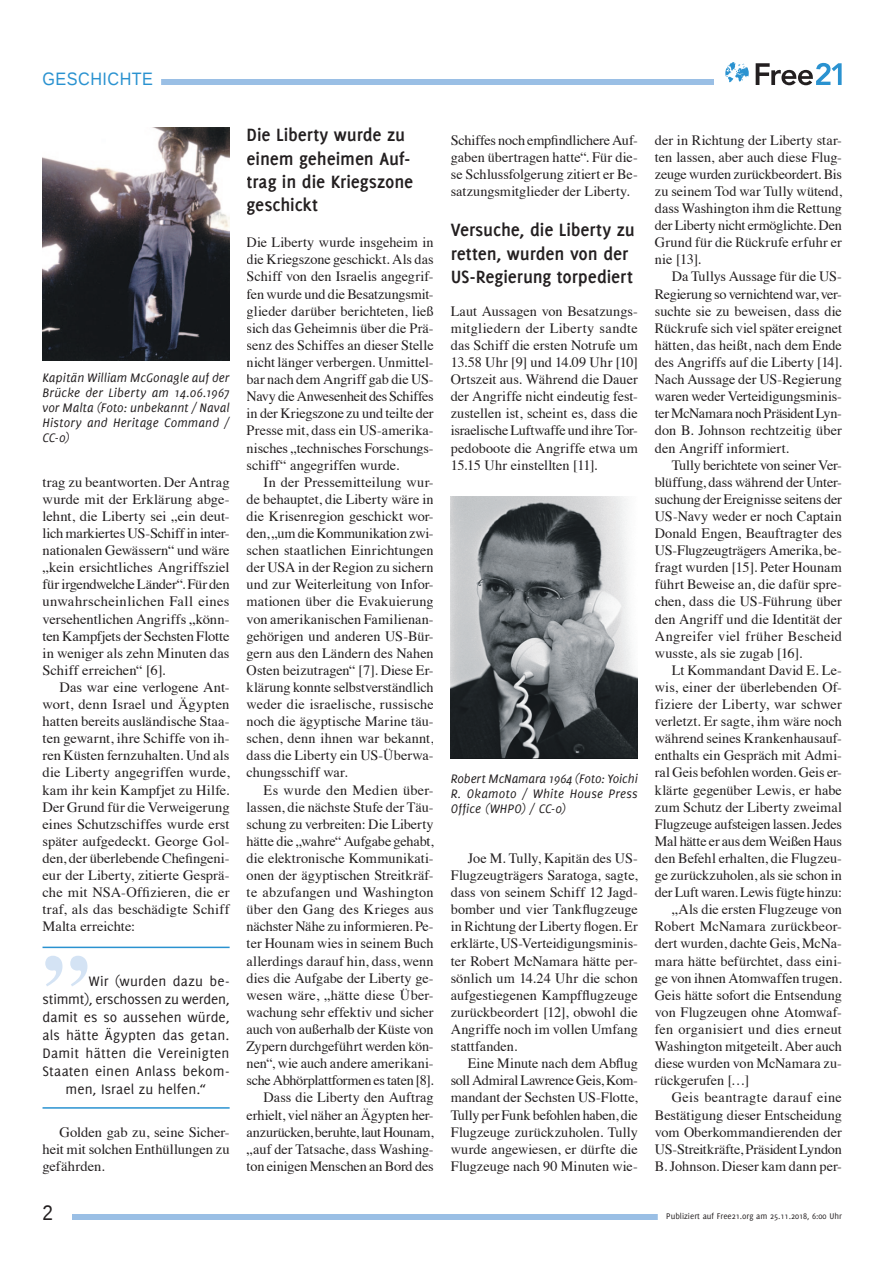
<style>
.page{position:relative;width:893px;height:1263px;background:#fff}
.page>*{position:absolute;margin:0;border:0;box-sizing:border-box;transform-origin:0 0}
.t1{font:700 91.5px "Times";color:#d4e3f4}
.t2{font:21px "Liberation Sans";color:#231f20;scale:.9 1}
.t3{font:700 19.5px/23.4px "Delicious";letter-spacing:-.005em;color:#231f20}
.t4{font:18px "Liberation Sans";letter-spacing:.03em;color:#2a92d0;scale:.9 1}
.t5{font:15px "Delicious";letter-spacing:.01em;color:#231f20}
.t6{font:15px "Delicious";letter-spacing:-.015em;color:#231f20}
.t7{font:14.25px/17.1px "Times";color:#231f20;text-align:justify}
.t8{font:14.25px "Times";letter-spacing:.02em;color:#231f20}
.t9{font:14.25px "Times";letter-spacing:-.02em;color:#231f20}
.t10{font:14.25px "Times";letter-spacing:.03em;color:#231f20}
.t11{font:italic 13.5px/15px "Delicious";letter-spacing:.01em;color:#231f20;text-align:justify}
.t12{font:9px "Delicious";color:#231f20}
</style>
<div class="page">
<div style="left:72px;top:1214px;width:766px;height:6px;background:#9abfe5"></div>
<div style="left:43px;top:79px;width:671px;height:6px;background:#9abfe5"></div>
<div style="left:658px;top:1211px;width:192px;height:12px;background:#fff"></div>
<div style="left:34px;top:74px;width:127px;height:15px;background:#fff"></div>
<svg style="left:756px;top:63px;width:86px;height:22px"></svg>
<svg style="left:725px;top:62px;width:24px;height:20px"></svg>
<hr style="left:43px;top:947px;width:187px;height:1px;background:#2a92d0">
<hr style="left:43px;top:1107px;width:187px;height:2px;background:#2a92d0">
<img style="left:43px;top:127px;width:187px;height:233px">
<img style="left:451px;top:496px;width:187px;height:262px">
<p class="t4" style="left:43px;top:69px;width:124px">GESCHICHTE</p>
<p class="t11" style="left:43px;top:370px;width:189px">Kapitän William McGonagle auf der Brücke der Liberty am 14.06.1967 vor Malta (Foto: unbekannt / Naval History and Heritage Command / CC-0)</p>
<p class="t7" style="left:43px;top:472px;width:189px">trag zu beantworten. Der Antrag wurde mit der Erklärung abge&shy;lehnt, die Liberty sei „ein deut&shy;lich markiertes US-Schiff in inter&shy;nationalen Gewässern“ und wäre „kein ersichtliches Angriffsziel für irgendwelche Länder“. Für den unwahrscheinlichen Fall eines versehentlichen Angriffs „könn&shy;ten Kampfjets der Sechsten Flotte in weniger als zehn Minuten das Schiff erreichen“ [6].</p>
<p class="t7" style="left:43px;top:677px;width:189px;text-indent:17px">Das war eine verlogene Ant&shy;wort, denn Israel und Ägypten hatten bereits ausländische Staa&shy;ten gewarnt, ihre Schiffe von ih&shy;ren Küsten fernzuhalten. Und als die Liberty angegriffen wurde, kam ihr kein Kampfjet zu Hilfe.<br>Der Grund für die Verweigerung eines Schutzschiffes wurde erst später aufgedeckt. George Gol&shy;den, der überlebende Chefingeni&shy;eur der Liberty, zitierte Gesprä&shy;che mit NSA-Offizieren, die er traf, als das beschädigte Schiff Malta erreichte:</p>
<h1 class="t1" style="left:43px;top:851px;width:48px">„</h1>
<p class="t5" style="left:89px;top:973px;width:142px">Wir (wurden dazu be-</p>
<p class="t6" style="left:43px;top:991px;width:189px">stimmt), erschossen zu werden,</p>
<p class="t5" style="left:43px;top:1009px;width:189px">damit es so aussehen würde,</p>
<p class="t5" style="left:43px;top:1027px;width:189px">als hätte Ägypten das getan.</p>
<p class="t5" style="left:43px;top:1045px;width:189px">Damit hätten die Vereinigten</p>
<p class="t5" style="left:43px;top:1063px;width:189px">Staaten einen Anlass bekom-</p>
<p class="t5" style="left:66px;top:1081px;width:142px">men, Israel zu helfen.“</p>
<p class="t7" style="left:43px;top:1122px;width:189px;text-indent:17px">Golden gab zu, seine Sicher&shy;heit mit solchen Enthüllungen zu gefährden.</p>
<h3 class="t3" style="left:247px;top:123px;width:168px">Die Liberty wurde zu einem geheimen Auf&shy;trag in die Kriegszone geschickt</h3>
<p class="t7" style="left:247px;top:233px;width:189px">Die Liberty wurde insgeheim in die Kriegszone geschickt. Als das Schiff von den Israelis angegrif&shy;fen wurde und die Besatzungsmit&shy;glieder darüber berichteten, ließ sich das Geheimnis über die Prä&shy;senz des Schiffes an dieser Stelle nicht länger verbergen. Unmittel&shy;bar nach dem Angriff gab die US-Navy die Anwesenheit des Schiffes in der Kriegszone zu und teilte der Presse mit, dass ein US-amerika&shy;nisches „technisches Forschungs&shy;schiff“ angegriffen wurde.</p>
<p class="t7" style="left:247px;top:472px;width:189px;text-indent:17px">In der Pressemitteilung wur&shy;de behauptet, die Liberty wäre in die Krisenregion geschickt wor&shy;den, „um die Kommunikation zwi&shy;schen staatlichen Einrichtungen der USA in der Region zu sichern und zur Weiterleitung von Infor&shy;mationen über die Evakuierung von amerikanischen Familienan&shy;gehörigen und anderen US-Bür&shy;gern aus den Ländern des Nahen Osten beizutragen“ [7]. Diese Er&shy;klärung konnte selbstverständlich weder die israelische, russische noch die ägyptische Marine täu&shy;schen, denn ihnen war bekannt, dass die Liberty ein US-Überwa&shy;chungsschiff war.</p>
<p class="t7" style="left:247px;top:780px;width:189px;text-align:right">Es wurde den Medien über&shy;lassen, die nächste Stufe der Täu&shy;schung zu verbreiten: Die Liberty hätte die „wahre“ Aufgabe gehabt, die elektronische Kommunikati&shy;onen der ägyptischen Streitkräf&shy;te abzufangen und Washington über den Gang des Krieges aus nächster Nähe zu informieren. Pe&shy;ter Hounam wies in seinem Buch allerdings darauf hin, dass, wenn dies die Aufgabe der Liberty ge&shy;wesen wäre, „hätte diese Über&shy;wachung sehr effektiv und sicher auch von außerhalb der Küste von<br>Zypern durchgeführt werden kön&shy;nen“, wie auch andere amerikani&shy;sche Abhörplattformen es taten [8].<br>Dass die Liberty den Auftrag erhielt, viel näher an Ägypten her&shy;anzurücken, beruhte, laut Hounam, „auf der Tatsache, dass Washing&shy;ton einigen Menschen an Bord des</p>
<p class="t7" style="left:451px;top:130px;width:189px">Schiffes noch empfindlichere Auf&shy;gaben übertragen hatte“. Für die&shy;se Schlussfolgerung zitiert er Be&shy;satzungsmitglieder der Liberty.</p>
<h3 class="t3" style="left:451px;top:218px;width:185px">Versuche, die Liberty zu retten, wurden von der<br>US-Regierung torpediert</h3>
<p class="t7" style="left:451px;top:301px;width:189px">Laut Aussagen von Besatzungs&shy;mitgliedern der Liberty sandte das Schiff die ersten Notrufe um 13.58 Uhr [9] und 14.09 Uhr [10] Ortszeit aus. Während die Dauer der Angriffe nicht eindeutig fest&shy;zustellen ist, scheint es, dass die israelische Luftwaffe und ihre Tor&shy;pedoboote die Angriffe etwa um 15.15 Uhr einstellten [11].</p>
<p class="t11" style="left:451px;top:771px;width:189px">Robert McNamara 1964 (Foto: Yoichi R. Okamoto / White House Press Office (WHPO) / CC-0)</p>
<p class="t7" style="left:451px;top:848px;width:189px;text-indent:17px">Joe M. Tully, Kapitän des US-Flugzeugträgers Saratoga, sagte, dass von seinem Schiff 12 Jagd&shy;bomber und vier Tankflugzeuge in Richtung der Liberty flogen. Er erklärte, US-Verteidigungsminis&shy;ter Robert McNamara hätte per&shy;sönlich um 14.24 Uhr die schon aufgestiegenen Kampfflugzeuge zurückbeordert [12], obwohl die Angriffe noch im vollen Umfang stattfanden.</p>
<p class="t7" style="left:451px;top:1054px;width:189px;text-indent:17px">Eine Minute nach dem Abflug soll Admiral Lawrence Geis, Kom&shy;mandant der Sechsten US-Flotte, Tully per Funk befohlen haben, die Flugzeuge zurückzuholen. Tully wurde angewiesen, er dürfte die Flugzeuge nach 90 Minuten wie-</p>
<p class="t7" style="left:655px;top:130px;width:189px">der in Richtung der Liberty star&shy;ten lassen, aber auch diese Flug&shy;zeuge wurden zurückbeordert. Bis zu seinem Tod war Tully wütend, dass Washington ihm die Rettung der Liberty nicht ermöglichte. Den Grund für die Rückrufe erfuhr er nie [13].</p>
<p class="t7" style="left:655px;top:267px;width:189px;text-indent:17px">Da Tullys Aussage für die US-Regierung so vernichtend war, ver&shy;suchte sie zu beweisen, dass die Rückrufe sich viel später ereignet hätten, das heißt, nach dem Ende des Angriffs auf die Liberty [14].<br>Nach Aussage der US-Regierung waren weder Verteidigungsminis&shy;ter McNamara noch Präsident Lyn&shy;don B. Johnson rechtzeitig über den Angriff informiert.</p>
<p class="t7" style="left:655px;top:455px;width:189px;text-indent:17px">Tully berichtete von seiner Ver&shy;blüffung, dass während der Unter&shy;suchung der Ereignisse seitens der US-Navy weder er noch Captain Donald Engen, Beauftragter des US-Flugzeugträgers Amerika, be&shy;fragt wurden [15]. Peter Hounam führt Beweise an, die dafür spre&shy;chen, dass die US-Führung über den Angriff und die Identität der Angreifer viel früher Bescheid wusste, als sie zugab [16].</p>
<p class="t7" style="left:672px;top:660px;width:172px">Lt Kommandant David E. Le-</p>
<p class="t7" style="left:655px;top:677px;width:189px">wis, einer der überlebenden Of-</p>
<p class="t8" style="left:655px;top:691px;width:189px">fiziere der Liberty, war schwer</p>
<p class="t7" style="left:655px;top:712px;width:189px">verletzt. Er sagte, ihm wäre noch</p>
<p class="t7" style="left:655px;top:729px;width:189px">während seines Krankenhausauf-</p>
<p class="t7" style="left:655px;top:746px;width:189px">enthalts ein Gespräch mit Admi-</p>
<p class="t7" style="left:655px;top:763px;width:189px">ral Geis befohlen worden. Geis er-</p>
<p class="t7" style="left:655px;top:780px;width:189px">klärte gegenüber Lewis, er habe</p>
<p class="t7" style="left:655px;top:797px;width:189px">zum Schutz der Liberty zweimal</p>
<p class="t9" style="left:655px;top:811px;width:189px">Flugzeuge aufsteigen lassen. Jedes</p>
<p class="t9" style="left:655px;top:828px;width:189px">Mal hätte er aus dem Weißen Haus</p>
<p class="t7" style="left:655px;top:848px;width:189px">den Befehl erhalten, die Flugzeu-</p>
<p class="t7" style="left:655px;top:865px;width:189px">ge zurückzuholen, als sie schon in</p>
<p class="t7" style="left:655px;top:883px;width:189px">der Luft waren. Lewis fügte hinzu:</p>
<p class="t7" style="left:672px;top:900px;width:172px">„Als die ersten Flugzeuge von</p>
<p class="t8" style="left:655px;top:913px;width:189px">Robert McNamara zurückbeor-</p>
<p class="t7" style="left:655px;top:934px;width:189px">dert wurden, dachte Geis, McNa-</p>
<p class="t7" style="left:655px;top:951px;width:189px">mara hätte befürchtet, dass eini-</p>
<p class="t7" style="left:655px;top:968px;width:189px">ge von ihnen Atomwaffen trugen.</p>
<p class="t7" style="left:655px;top:985px;width:189px">Geis hätte sofort die Entsendung</p>
<p class="t7" style="left:655px;top:1002px;width:189px">von Flugzeugen ohne Atomwaf-</p>
<p class="t8" style="left:655px;top:1016px;width:189px">fen organisiert und dies erneut</p>
<p class="t7" style="left:655px;top:1036px;width:189px">Washington mitgeteilt. Aber auch</p>
<p class="t7" style="left:655px;top:1054px;width:189px">diese wurden von McNamara zu-</p>
<p class="t7" style="left:655px;top:1071px;width:96px">rückgerufen […]</p>
<p class="t10" style="left:672px;top:1084px;width:172px">Geis beantragte darauf eine</p>
<p class="t7" style="left:655px;top:1105px;width:189px">Bestätigung dieser Entscheidung</p>
<p class="t7" style="left:655px;top:1122px;width:189px">vom Oberkommandierenden der</p>
<p class="t7" style="left:655px;top:1139px;width:189px">US-Streitkräfte, Präsident Lyndon</p>
<p class="t7" style="left:655px;top:1156px;width:189px">B. Johnson. Dieser kam dann per-</p>
<h2 class="t2" style="left:43px;top:1201px;width:13px">2</h2>
<p class="t12" style="left:666px;top:1211px;width:177px">Publiziert auf Free21.org am 25.11.2018, 6:00 Uhr</p>
</div>
